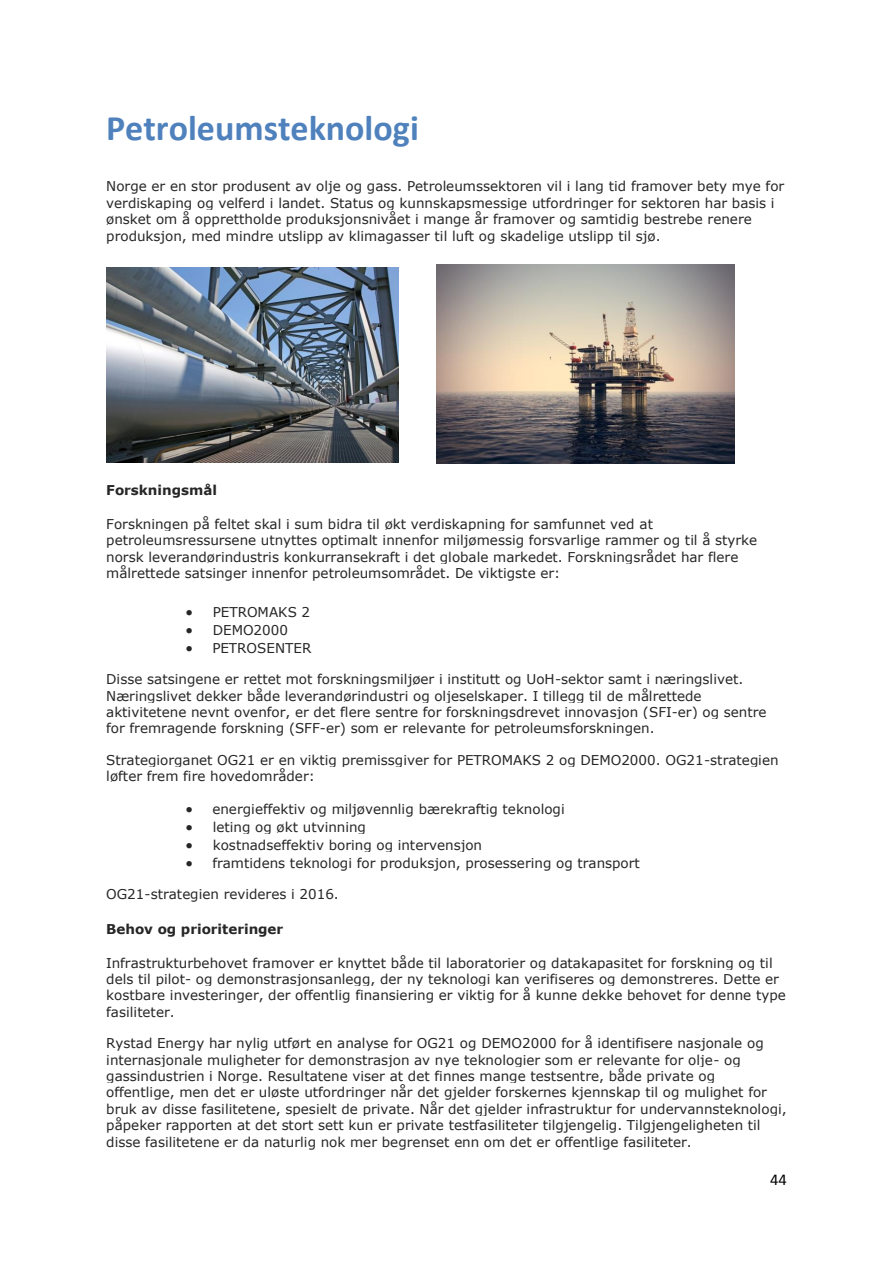
<style>
.page{position:relative;width:893px;height:1263px;background:#fff}
.page>*{position:absolute;margin:0;border:0;box-sizing:border-box;transform-origin:0 0}
.t1{font:700 36px "Calibri";color:#4f81bd}
.t2{font:16.5px "Calibri";color:#000}
.t3{font:13.5px/16.4px "Verdana";color:#262626}
.t4{font:700 13.5px "Verdana";letter-spacing:-.005em;color:#262626}
</style>
<div class="page">
<img style="left:106px;top:267px;width:293px;height:195px">
<img style="left:437px;top:264px;width:297px;height:199px">
<h2 class="t1" style="left:106px;top:113px;width:314px">Petroleumsteknologi</h2>
<p class="t3" style="left:106px;top:178px;width:680px">Norge er en stor produsent av olje og gass. Petroleumssektoren vil i lang tid framover bety mye for verdiskaping og velferd i landet. Status og kunnskapsmessige utfordringer for sektoren har basis i ønsket om å opprettholde produksjonsnivået i mange år framover og samtidig bestrebe renere produksjon, med mindre utslipp av klimagasser til luft og skadelige utslipp til sjø.</p>
<p class="t4" style="left:106px;top:481px;width:112px">Forskningsmål</p>
<p class="t3" style="left:106px;top:515px;width:653px">Forskningen på feltet skal i sum bidra til økt verdiskapning for samfunnet ved at petroleumsressursene utnyttes optimalt innenfor miljømessig forsvarlige rammer og til å styrke norsk leverandørindustris konkurransekraft i det globale markedet. Forskningsrådet har flere målrettede satsinger innenfor petroleumsområdet. De viktigste er:</p>
<p class="t3" style="left:186px;top:603px;width:126px">• PETROMAKS 2</p>
<p class="t3" style="left:186px;top:621px;width:104px">• DEMO2000</p>
<p class="t3" style="left:186px;top:639px;width:127px">• PETROSENTER</p>
<p class="t3" style="left:106px;top:671px;width:662px">Disse satsingene er rettet mot forskningsmiljøer i institutt og UoH-sektor samt i næringslivet.<br>Næringslivet dekker både leverandørindustri og oljeselskaper. I tillegg til de målrettede aktivitetene nevnt ovenfor, er det flere sentre for forskningsdrevet innovasjon (SFI-er) og sentre for fremragende forskning (SFF-er) som er relevante for petroleumsforskningen.</p>
<p class="t3" style="left:106px;top:751px;width:674px">Strategiorganet OG21 er en viktig premissgiver for PETROMAKS 2 og DEMO2000. OG21-strategien løfter frem fire hovedområder:</p>
<p class="t3" style="left:186px;top:800px;width:380px">• energieffektiv og miljøvennlig bærekraftig teknologi</p>
<p class="t3" style="left:186px;top:818px;width:182px">• leting og økt utvinning</p>
<p class="t3" style="left:186px;top:836px;width:298px">• kostnadseffektiv boring og intervensjon</p>
<p class="t3" style="left:186px;top:854px;width:456px">• framtidens teknologi for produksjon, prosessering og transport</p>
<p class="t3" style="left:106px;top:886px;width:234px">OG21-strategien revideres i 2016.</p>
<p class="t4" style="left:106px;top:920px;width:179px">Behov og prioriteringer</p>
<p class="t3" style="left:106px;top:954px;width:681px">Infrastrukturbehovet framover er knyttet både til laboratorier og datakapasitet for forskning og til dels til pilot- og demonstrasjonsanlegg, der ny teknologi kan verifiseres og demonstreres. Dette er kostbare investeringer, der offentlig finansiering er viktig for å kunne dekke behovet for denne type fasiliteter.</p>
<p class="t3" style="left:106px;top:1035px;width:682px">Rystad Energy har nylig utført en analyse for OG21 og DEMO2000 for å identifisere nasjonale og internasjonale muligheter for demonstrasjon av nye teknologier som er relevante for olje- og gassindustrien i Norge. Resultatene viser at det finnes mange testsentre, både private og offentlige, men det er uløste utfordringer når det gjelder forskernes kjennskap til og mulighet for bruk av disse fasilitetene, spesielt de private. Når det gjelder infrastruktur for undervannsteknologi, påpeker rapporten at det stort sett kun er private testfasiliteter tilgjengelig. Tilgjengeligheten til disse fasilitetene er da naturlig nok mer begrenset enn om det er offentlige fasiliteter.</p>
<p class="t2" style="left:770px;top:1173px;width:18px">44</p>
</div>
